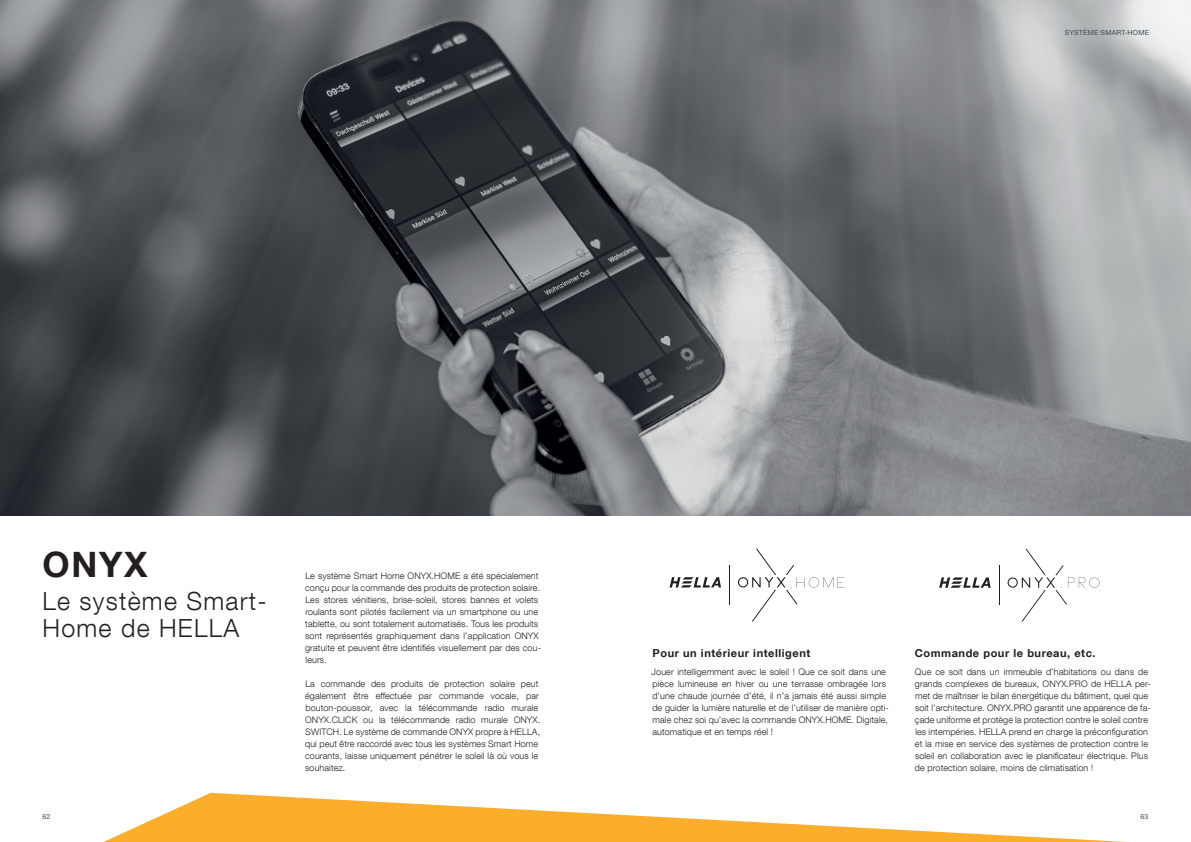
<style>
.page{position:relative;width:1191px;height:842px;background:#fff}
.page>*{position:absolute;margin:0;border:0;box-sizing:border-box;transform-origin:0 0}
.t1{font:700 35px "Helvetica Neue LT Com";color:#231f20}
.t2{font:300 25px/27px "Helvetica Neue LT Com";letter-spacing:.05em;color:#231f20}
.t3{font:700 11px "Helvetica Neue LT Com";letter-spacing:.05em;color:#231f20}
.t4{font:300 9px/12px "Helvetica Neue LT Com";letter-spacing:.01em;color:#231f20}
.t5{font:7px "Helvetica Neue LT Com";letter-spacing:.03em;color:#3f4a54}
</style>
<div class="page">
<img style="left:0;top:0;width:1191px;height:516px">
<svg style="left:104px;top:793px;width:1022px;height:49px"></svg>
<svg style="left:939px;top:577px;width:51px;height:11px"></svg>
<svg style="left:1007px;top:549px;width:92px;height:72px"></svg>
<hr style="left:999px;top:565px;width:1px;height:40px;background:#231f20">
<svg style="left:738px;top:548px;width:106px;height:73px"></svg>
<svg style="left:669px;top:577px;width:52px;height:10px"></svg>
<hr style="left:729px;top:565px;width:1px;height:39px;background:#231f20">
<p class="t5" style="left:1064px;top:29px;width:86px">SYSTÈME SMART-HOME</p>
<h1 class="t1" style="left:43px;top:542px;width:107px">ONYX</h1>
<h2 class="t2" style="left:43px;top:587px;width:226px">Le système Smart-<br>Home de HELLA</h2>
<p class="t4" style="left:305px;top:570px;width:237px">Le système Smart Home ONYX.HOME a été spécialement conçu pour la commande des produits de protection solaire.<br>Les stores vénitiens, brise-soleil, stores bannes et volets roulants sont pilotés facilement via un smartphone ou une tablette, ou sont totalement automatisés. Tous les produits sont représentés graphiquement dans l’application ONYX gratuite et peuvent être identifiés visuellement par des cou&shy;leurs.</p>
<p class="t4" style="left:305px;top:678px;width:236px">La commande des produits de protection solaire peut également être effectuée par commande vocale, par bouton-poussoir, avec la télécommande radio murale ONYX.CLICK ou la télécommande radio murale ONYX.<br>SWITCH. Le système de commande ONYX propre à HELLA, qui peut être raccordé avec tous les systèmes Smart Home courants, laisse uniquement pénétrer le soleil là où vous le souhaitez.</p>
<p class="t3" style="left:652px;top:646px;width:159px">Pour un intérieur intelligent</p>
<p class="t4" style="left:651px;top:666px;width:239px">Jouer intelligemment avec le soleil ! Que ce soit dans une pièce lumineuse en hiver ou une terrasse ombragée lors d’une chaude journée d’été, il n’a jamais été aussi simple de guider la lumière naturelle et de l’utiliser de manière opti&shy;male chez soi qu’avec la commande ONYX.HOME. Digitale, automatique et en temps réel !</p>
<p class="t3" style="left:914px;top:646px;width:182px">Commande pour le bureau, etc.</p>
<p class="t4" style="left:915px;top:666px;width:237px">Que ce soit dans un immeuble d’habitations ou dans de grands complexes de bureaux, ONYX.PRO de HELLA per&shy;met de maîtriser le bilan énergétique du bâtiment, quel que soit l’architecture. ONYX.PRO garantit une apparence de fa&shy;çade uniforme et protège la protection contre le soleil contre les intempéries. HELLA prend en charge la préconfiguration et la mise en service des systèmes de protection contre le soleil en collaboration avec le planificateur électrique. Plus de protection solaire, moins de climatisation !</p>
<p class="t5" style="left:43px;top:812px;width:9px">62</p>
<p class="t5" style="left:1140px;top:812px;width:10px">63</p>
</div>
